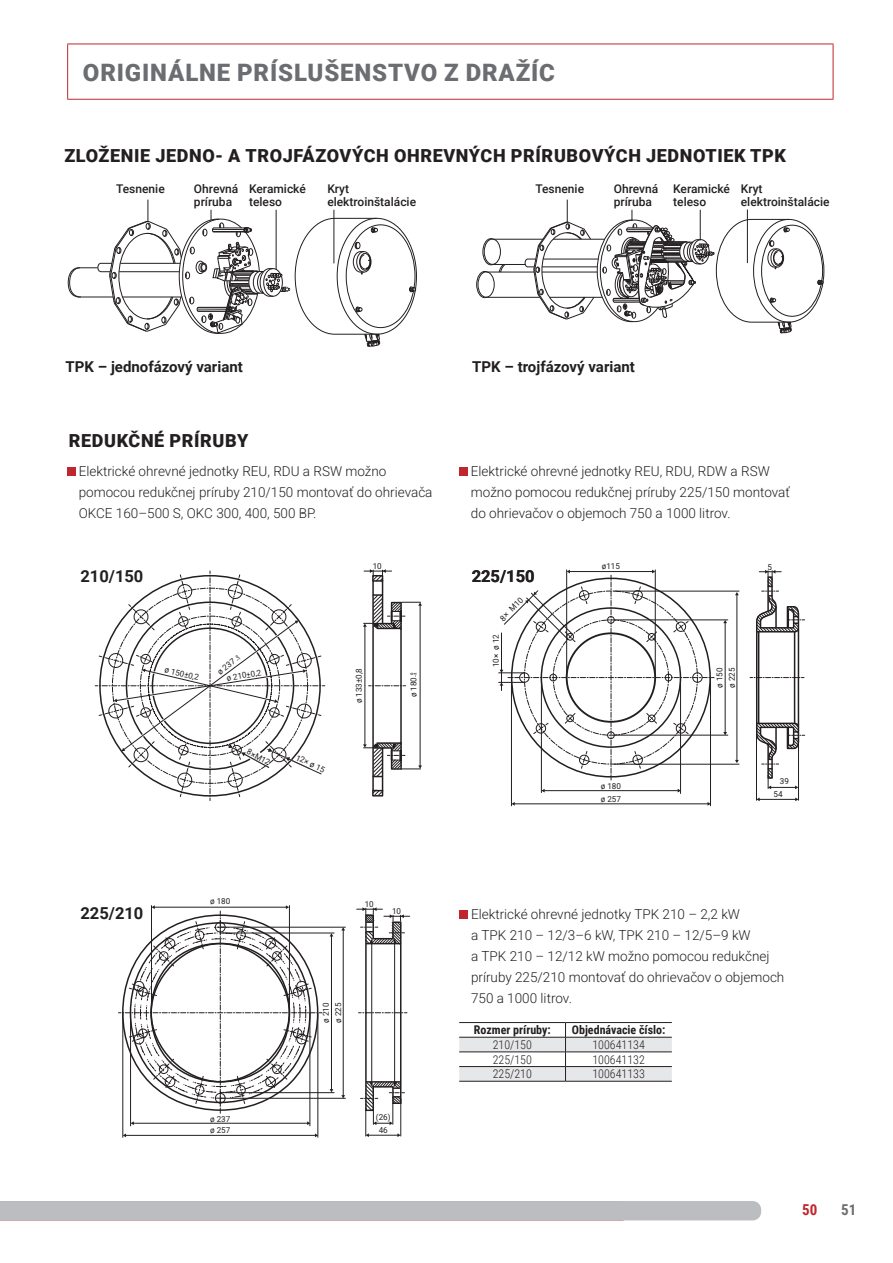
<style>
.page{position:relative;width:893px;height:1263px;background:#fff}
.page>*{position:absolute;margin:0;border:0;box-sizing:border-box;transform-origin:0 0}
.t1{font:900 24px "Roboto";letter-spacing:.035em;color:#6c6d70}
.t2{font:900 18px "Roboto";letter-spacing:.035em;color:#231f20}
.t3{font:700 16.5px "Roboto";color:#231f20}
.t4{font:700 15px "Roboto";color:#231f20}
.t5{font:700 15px "Roboto Condensed";color:#c0262d}
.t6{font:700 15px "Roboto Condensed";color:#6c6d70}
.t7{font:13.5px/21px "Roboto";color:#231f20}
.t8{font:500 12px/12.8px "Roboto";color:#231f20}
.t9{font:300 12px "Roboto Condensed";color:#231f20}
.t10{font:700 12px "Roboto Condensed";color:#231f20}
.t11{font:8.1px/12.3px "Roboto";color:#231f20}
.t12{font:6.6px "Roboto";color:#231f20}
.s1{font-size:6.6px}
</style>
<div class="page">
<div style="left:0;top:1201px;width:761px;height:19px;background:#bcbdc0"></div>
<svg style="left:817px;top:280px;width:4px;height:5px"></svg>
<svg style="left:409px;top:286px;width:6px;height:6px"></svg>
<svg style="left:95px;top:571px;width:230px;height:229px"></svg>
<svg style="left:363px;top:569px;width:59px;height:227px"></svg>
<svg style="left:118px;top:905px;width:204px;height:209px"></svg>
<hr style="left:151px;top:905px;width:1px;height:107px;background:#231f20">
<hr style="left:289px;top:905px;width:1px;height:107px;background:#231f20">
<hr style="left:125px;top:1135px;width:190px;height:1px;background:#231f20">
<hr style="left:133px;top:1123px;width:175px;height:1px;background:#231f20">
<hr style="left:123px;top:1013px;width:1px;height:124px;background:#231f20">
<hr style="left:130px;top:1013px;width:1px;height:113px;background:#231f20">
<hr style="left:318px;top:1013px;width:1px;height:124px;background:#231f20">
<hr style="left:310px;top:1013px;width:1px;height:113px;background:#231f20">
<hr style="left:343px;top:930px;width:1px;height:166px;background:#231f20">
<hr style="left:331px;top:936px;width:1px;height:154px;background:#231f20">
<hr style="left:220px;top:1098px;width:125px;height:1px;background:#231f20">
<hr style="left:220px;top:1092px;width:114px;height:1px;background:#231f20">
<hr style="left:220px;top:927px;width:125px;height:1px;background:#231f20">
<hr style="left:220px;top:933px;width:114px;height:1px;background:#231f20">
<svg style="left:357px;top:907px;width:53px;height:230px"></svg>
<hr style="left:400px;top:1099px;width:1px;height:37px;background:#231f20">
<hr style="left:514px;top:803px;width:194px;height:1px;background:#231f20">
<hr style="left:511px;top:677px;width:1px;height:129px;background:#231f20">
<hr style="left:710px;top:677px;width:1px;height:129px;background:#231f20">
<hr style="left:544px;top:790px;width:134px;height:1px;background:#231f20">
<hr style="left:541px;top:677px;width:1px;height:116px;background:#231f20">
<hr style="left:680px;top:678px;width:1px;height:115px;background:#231f20">
<svg style="left:499px;top:570px;width:215px;height:210px"></svg>
<hr style="left:737px;top:595px;width:1px;height:165px;background:#231f20">
<hr style="left:725px;top:623px;width:1px;height:109px;background:#231f20">
<hr style="left:614px;top:764px;width:125px;height:1px;background:#231f20">
<hr style="left:614px;top:735px;width:114px;height:1px;background:#231f20">
<hr style="left:614px;top:591px;width:125px;height:1px;background:#231f20">
<hr style="left:614px;top:620px;width:114px;height:1px;background:#231f20">
<svg style="left:750px;top:570px;width:55px;height:219px"></svg>
<hr style="left:759px;top:799px;width:37px;height:1px;background:#231f20">
<hr style="left:756px;top:717px;width:1px;height:83px;background:#231f20">
<hr style="left:798px;top:733px;width:1px;height:67px;background:#231f20">
<svg style="left:68px;top:200px;width:312px;height:147px"></svg>
<svg style="left:476px;top:200px;width:316px;height:133px"></svg>
<hr style="left:276px;top:210px;width:1px;height:60px;background:#231f20">
<hr style="left:700px;top:210px;width:1px;height:30px;background:#231f20">
<hr style="left:334px;top:210px;width:1px;height:53px;background:#231f20">
<hr style="left:747px;top:209px;width:1px;height:54px;background:#231f20">
<div style="left:67px;top:467px;width:8px;height:9px;background:#c0262d"></div>
<div style="left:459px;top:467px;width:9px;height:9px;background:#c0262d"></div>
<div style="left:459px;top:910px;width:9px;height:9px;background:#c0262d"></div>
<hr style="left:459px;top:1081px;width:106px;height:1px;background:#231f20">
<svg style="left:459px;top:1023px;width:213px;height:58px"></svg>
<hr style="left:565px;top:1081px;width:107px;height:1px;background:#231f20">
<hr style="left:459px;top:1022px;width:106px;height:1px;background:#231f20">
<hr style="left:565px;top:1022px;width:107px;height:1px;background:#231f20">
<hr style="left:67px;top:44px;width:766px;height:1px;background:#c0262d">
<hr style="left:67px;top:44px;width:1px;height:55px;background:#c0262d">
<hr style="left:833px;top:44px;width:1px;height:55px;background:#c0262d">
<hr style="left:67px;top:99px;width:766px;height:1px;background:#c0262d">
<h1 class="t1" style="left:83px;top:55px;width:474px">ORIGINÁLNE PRÍSLUŠENSTVO Z DRAŽÍC</h1>
<h2 class="t2" style="left:64px;top:143px;width:723px">ZLOŽENIE JEDNO- A TROJFÁZOVÝCH OHREVNÝCH PRÍRUBOVÝCH JEDNOTIEK TPK</h2>
<p class="t8" style="left:116px;top:182px;width:50px">Tesnenie</p>
<p class="t8" style="left:194px;top:182px;width:46px">Ohrevná</p>
<p class="t8" style="left:535px;top:182px;width:50px">Tesnenie</p>
<p class="t8" style="left:194px;top:195px;width:40px">príruba</p>
<p class="t8" style="left:249px;top:182px;width:58px">Keramické teleso</p>
<p class="t8" style="left:673px;top:182px;width:58px">Keramické teleso</p>
<p class="t8" style="left:614px;top:182px;width:46px">Ohrevná príruba</p>
<p class="t8" style="left:327px;top:182px;width:90px">Kryt elektroinštalácie</p>
<p class="t8" style="left:741px;top:182px;width:90px">Kryt elektroinštalácie</p>
<p class="t4" style="left:66px;top:356px;width:179px">TPK – jednofázový variant</p>
<p class="t4" style="left:472px;top:356px;width:164px">TPK – trojfázový variant</p>
<h2 class="t2" style="left:69px;top:428px;width:181px">REDUKČNÉ PRÍRUBY</h2>
<p class="t7" style="left:79px;top:460px;width:355px">Elektrické ohrevné jednotky REU, RDU a RSW možno pomocou redukčnej príruby 210/150 montovať do ohrievača<br>OKCE 160–500 S, OKC 300, 400, 500 BP.</p>
<p class="t7" style="left:471px;top:460px;width:321px">Elektrické ohrevné jednotky REU, RDU, RDW a RSW možno pomocou redukčnej príruby 225/150 montovať do ohrievačov o objemoch 750 a 1000 litrov.</p>
<p class="t3" style="left:80px;top:565px;width:64px">210/150</p>
<p class="t11" style="left:214px;top:667px;width:28px;rotate:-37deg">ø 237 <sup>0</sup><sub>‐</sub><span class="s1">1</span></p>
<p class="t11" style="left:166px;top:663px;width:37px;rotate:13deg">ø 150±0,2</p>
<p class="t11" style="left:226px;top:672px;width:37px;rotate:-9deg">ø 210±0,2</p>
<p class="t11" style="left:251px;top:745px;width:27px;rotate:29deg">8×M12</p>
<p class="t11" style="left:299px;top:751px;width:33px;rotate:25deg">12× ø 15</p>
<p class="t11" style="left:373px;top:560px;width:11px">10</p>
<p class="t11" style="left:352px;top:703px;width:37px;rotate:-90deg">ø 133±0,8</p>
<p class="t12" style="left:410px;top:677px;width:6px;rotate:-90deg">‐2</p>
<p class="t11" style="left:407px;top:697px;width:26px;rotate:-90deg">ø 180 <sup>0</sup></p>
<p class="t3" style="left:80px;top:901px;width:64px">225/210</p>
<p class="t11" style="left:210px;top:895px;width:22px">ø 180</p>
<p class="t11" style="left:210px;top:1112px;width:22px">ø 237</p>
<p class="t11" style="left:210px;top:1124px;width:22px">ø 257</p>
<p class="t11" style="left:365px;top:898px;width:11px">10</p>
<p class="t11" style="left:392px;top:905px;width:11px">10</p>
<p class="t11" style="left:319px;top:1023px;width:22px;rotate:-90deg">ø 210 ø 225</p>
<p class="t11" style="left:376px;top:1110px;width:16px;line-height:13.5px;text-align:center">(26)<br>46</p>
<p class="t3" style="left:472px;top:565px;width:64px">225/150</p>
<p class="t11" style="left:497px;top:615px;width:31px;rotate:-45deg">8× M10</p>
<p class="t11" style="left:490px;top:667px;width:35px;rotate:-90deg">10× ø 12</p>
<p class="t11" style="left:602px;top:559px;width:20px">ø115</p>
<p class="t11" style="left:601px;top:779px;width:22px">ø 180</p>
<p class="t11" style="left:601px;top:792px;width:22px">ø 257</p>
<p class="t11" style="left:767px;top:561px;width:6px">5</p>
<p class="t11" style="left:713px;top:688px;width:22px;rotate:-90deg">ø 150 ø 225</p>
<p class="t11" style="left:773px;top:774px;width:17px;line-height:13.5px;text-indent:6px">39<br>54</p>
<p class="t7" style="left:471px;top:903px;width:315px">Elektrické ohrevné jednotky TPK 210 – 2,2 kW<br>a TPK 210 – 12/3–6 kW, TPK 210 – 12/5–9 kW<br>a TPK 210 – 12/12 kW možno pomocou redukčnej príruby 225/210 montovať do ohrievačov o objemoch 750 a 1000 litrov.</p>
<p class="t10" style="left:474px;top:1022px;width:78px">Rozmer príruby:</p>
<p class="t10" style="left:572px;top:1022px;width:95px">Objednávacie číslo:</p>
<p class="t9" style="left:493px;top:1036px;width:41px">210/150</p>
<p class="t9" style="left:592px;top:1036px;width:54px">100641134</p>
<p class="t9" style="left:493px;top:1051px;width:41px">225/150</p>
<p class="t9" style="left:592px;top:1051px;width:54px">100641132</p>
<p class="t9" style="left:493px;top:1066px;width:41px">225/210</p>
<p class="t9" style="left:592px;top:1066px;width:54px">100641133</p>
<p class="t5" style="left:802px;top:1199px;width:17px">50</p>
<p class="t6" style="left:841px;top:1199px;width:17px">51</p>
</div>
